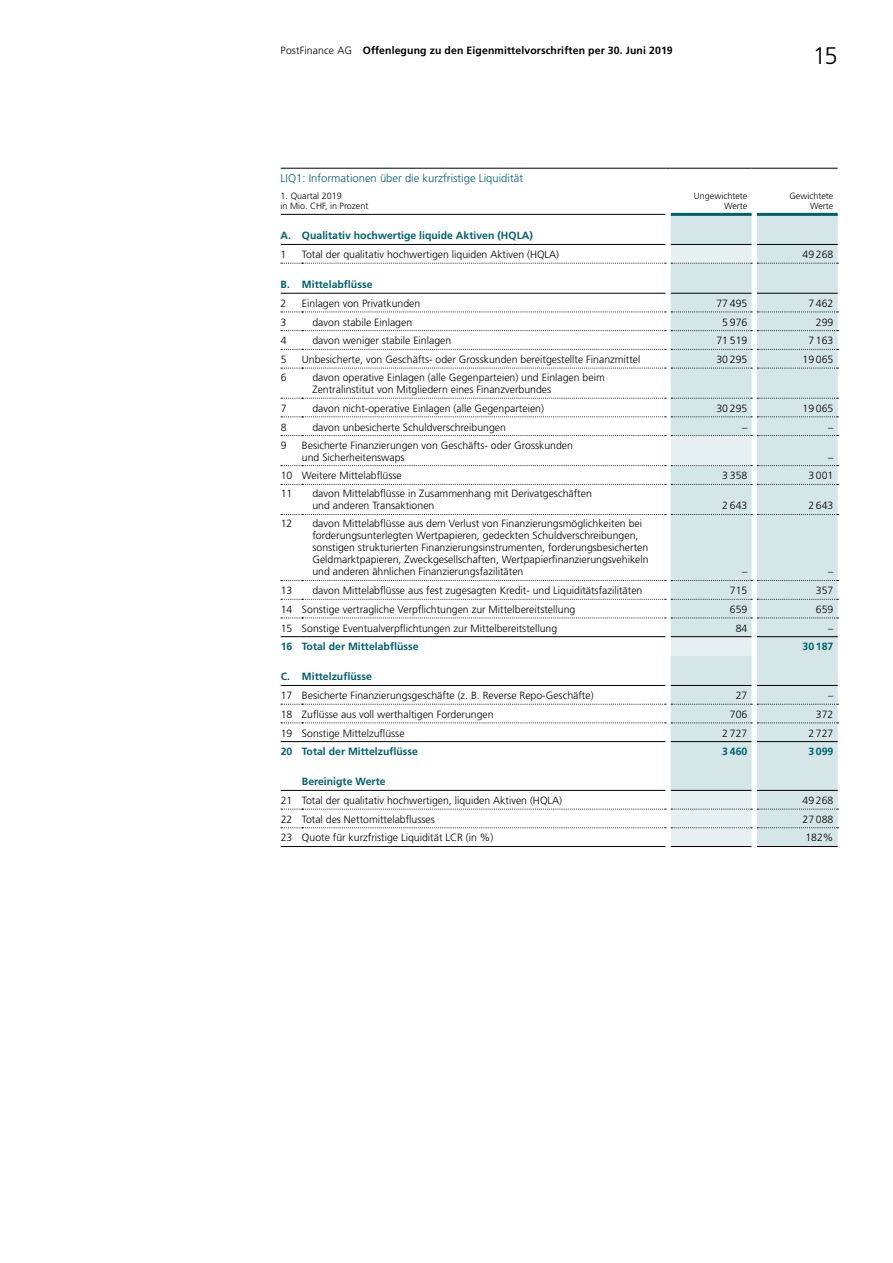
<style>
.page{position:relative;width:893px;height:1263px;background:#fff}
.page>*{position:absolute;margin:0;border:0;box-sizing:border-box;transform-origin:0 0}
.t1{font:300 24px "Frutiger LT Std";color:#000}
.t2{font:300 11.25px "Frutiger LT Std";color:#00616b}
.t3{font:300 10.5px/12px "Frutiger LT Std";color:#000}
.t4{font:700 10.5px "Frutiger LT Std";color:#00616b}
.t5{font:700 10.5px "Frutiger LT Std";letter-spacing:.01em;color:#000}
.t6{font:300 9px/10.5px "Frutiger LT Std";color:#000;text-align:right}
.s1{font-weight:300}
</style>
<div class="page">
<svg style="left:281px;top:212px;width:557px;height:617px"></svg>
<svg style="left:671px;top:214px;width:167px;height:632px;fill:#d5e6e8"></svg>
<svg style="left:671px;top:245px;width:81px;height:601px;fill:#d5e6e8"></svg>
<svg style="left:281px;top:168px;width:21px;height:1px"></svg>
<hr style="left:302px;top:168px;width:363px;height:1px;background:#000">
<hr style="left:671px;top:168px;width:81px;height:1px;background:#000">
<hr style="left:757px;top:168px;width:81px;height:1px;background:#000">
<svg style="left:281px;top:214px;width:21px;height:1px"></svg>
<hr style="left:302px;top:214px;width:363px;height:1px;background:#000">
<svg style="left:281px;top:244px;width:21px;height:1px"></svg>
<hr style="left:302px;top:244px;width:363px;height:1px;background:#000">
<hr style="left:671px;top:244px;width:81px;height:1px;background:#000">
<hr style="left:757px;top:244px;width:81px;height:1px;background:#000">
<svg style="left:281px;top:293px;width:21px;height:1px"></svg>
<hr style="left:302px;top:293px;width:363px;height:1px;background:#000">
<hr style="left:671px;top:293px;width:81px;height:1px;background:#000">
<hr style="left:757px;top:293px;width:81px;height:1px;background:#000">
<svg style="left:281px;top:636px;width:21px;height:1px"></svg>
<hr style="left:302px;top:636px;width:363px;height:1px;background:#000">
<hr style="left:671px;top:636px;width:81px;height:1px;background:#000">
<hr style="left:757px;top:636px;width:81px;height:1px;background:#000">
<svg style="left:281px;top:685px;width:21px;height:1px"></svg>
<hr style="left:302px;top:685px;width:363px;height:1px;background:#000">
<hr style="left:671px;top:685px;width:81px;height:1px;background:#000">
<hr style="left:757px;top:685px;width:81px;height:1px;background:#000">
<svg style="left:281px;top:741px;width:21px;height:1px"></svg>
<hr style="left:302px;top:741px;width:363px;height:1px;background:#000">
<hr style="left:671px;top:741px;width:81px;height:1px;background:#000">
<hr style="left:757px;top:741px;width:81px;height:1px;background:#000">
<svg style="left:281px;top:790px;width:21px;height:1px"></svg>
<hr style="left:302px;top:790px;width:363px;height:1px;background:#000">
<hr style="left:671px;top:790px;width:81px;height:1px;background:#000">
<hr style="left:757px;top:790px;width:81px;height:1px;background:#000">
<svg style="left:281px;top:846px;width:21px;height:1px"></svg>
<hr style="left:302px;top:846px;width:363px;height:1px;background:#000">
<hr style="left:671px;top:846px;width:81px;height:1px;background:#000">
<hr style="left:757px;top:846px;width:81px;height:1px;background:#000">
<hr style="left:671px;top:213px;width:81px;height:3px;background:#00616b">
<hr style="left:757px;top:213px;width:81px;height:3px;background:#00616b">
<svg style="left:281px;top:263px;width:557px;height:1px"></svg>
<svg style="left:281px;top:312px;width:557px;height:1px"></svg>
<svg style="left:281px;top:330px;width:557px;height:1px"></svg>
<svg style="left:281px;top:349px;width:557px;height:1px"></svg>
<svg style="left:281px;top:368px;width:557px;height:1px"></svg>
<svg style="left:281px;top:398px;width:557px;height:1px"></svg>
<svg style="left:281px;top:417px;width:557px;height:1px"></svg>
<svg style="left:281px;top:435px;width:557px;height:1px"></svg>
<svg style="left:281px;top:465px;width:557px;height:1px"></svg>
<svg style="left:281px;top:484px;width:557px;height:1px"></svg>
<svg style="left:281px;top:514px;width:557px;height:1px"></svg>
<svg style="left:281px;top:580px;width:557px;height:1px"></svg>
<svg style="left:281px;top:599px;width:557px;height:1px"></svg>
<svg style="left:281px;top:618px;width:557px;height:1px"></svg>
<svg style="left:281px;top:704px;width:557px;height:1px"></svg>
<svg style="left:281px;top:723px;width:557px;height:1px"></svg>
<svg style="left:281px;top:809px;width:557px;height:1px"></svg>
<svg style="left:281px;top:827px;width:557px;height:1px"></svg>
<p class="t5" style="left:281px;top:44px;width:394px"><span class="s1">PostFinance AG</span> Offenlegung zu den Eigenmittelvorschriften per 30. Juni 2019</p>
<p class="t2" style="left:281px;top:172px;width:244px">LIQ1: Informationen über die kurzfristige Liquidität</p>
<h1 class="t1" style="left:813px;top:42px;width:26px">15</h1>
<p class="t6" style="left:281px;top:191px;width:89px;text-align:left">1. Quartal 2019<br>in Mio. CHF, in Prozent</p>
<p class="t4" style="left:281px;top:229px;width:254px">A. Qualitativ hochwertige liquide Aktiven (HQLA)</p>
<p class="t3" style="left:281px;top:249px;width:7px">1</p>
<p class="t3" style="left:302px;top:249px;width:259px">Total der qualitativ hochwertigen liquiden Aktiven (HQLA)</p>
<p class="t3" style="left:802px;top:249px;width:32px">49 268</p>
<p class="t4" style="left:281px;top:278px;width:93px">B. Mittelabflüsse</p>
<p class="t3" style="left:281px;top:297px;width:7px">2</p>
<p class="t3" style="left:302px;top:297px;width:120px">Einlagen von Privatkunden</p>
<p class="t3" style="left:716px;top:297px;width:32px">77 495</p>
<p class="t3" style="left:808px;top:297px;width:27px">7 462</p>
<p class="t3" style="left:281px;top:316px;width:7px">3</p>
<p class="t3" style="left:302px;top:316px;width:112px">-davon stabile Einlagen</p>
<p class="t3" style="left:722px;top:316px;width:27px">5 976</p>
<p class="t3" style="left:816px;top:316px;width:19px">299</p>
<p class="t3" style="left:281px;top:335px;width:7px">4</p>
<p class="t3" style="left:302px;top:335px;width:151px">-davon weniger stabile Einlagen</p>
<p class="t3" style="left:716px;top:335px;width:32px">71 519</p>
<p class="t3" style="left:808px;top:335px;width:27px">7 163</p>
<p class="t3" style="left:281px;top:353px;width:7px">5</p>
<p class="t3" style="left:302px;top:353px;width:340px">Unbesicherte, von Geschäfts- oder Grosskunden bereitgestellte Finanzmittel</p>
<p class="t3" style="left:716px;top:353px;width:32px">30 295</p>
<p class="t3" style="left:802px;top:353px;width:32px">19 065</p>
<p class="t3" style="left:281px;top:372px;width:7px">6</p>
<p class="t3" style="left:312px;top:372px;width:294px;text-indent:-10px">-davon operative Einlagen (alle Gegenparteien) und Einlagen beim<br>Zentralinstitut von Mitgliedern eines Finanzverbundes</p>
<p class="t3" style="left:281px;top:402px;width:7px">7</p>
<p class="t3" style="left:302px;top:402px;width:244px">-davon nicht-operative Einlagen (alle Gegenparteien)</p>
<p class="t3" style="left:716px;top:402px;width:32px">30 295</p>
<p class="t3" style="left:802px;top:402px;width:32px">19 065</p>
<p class="t3" style="left:281px;top:421px;width:7px">8</p>
<p class="t3" style="left:302px;top:421px;width:206px">-davon unbesicherte Schuldverschreibungen</p>
<p class="t3" style="left:742px;top:421px;width:7px">–</p>
<p class="t3" style="left:828px;top:421px;width:7px">–</p>
<p class="t3" style="left:281px;top:439px;width:7px">9</p>
<p class="t3" style="left:302px;top:439px;width:273px">Besicherte Finanzierungen von Geschäfts- oder Grosskunden und Sicherheitenswaps</p>
<p class="t6" style="left:694px;top:191px;width:55px">Ungewichtete<br>Werte</p>
<p class="t6" style="left:789px;top:191px;width:45px">Gewichtete<br>Werte</p>
<p class="t3" style="left:828px;top:451px;width:7px">–</p>
<p class="t3" style="left:281px;top:470px;width:123px">10 Weitere Mittelabflüsse</p>
<p class="t3" style="left:722px;top:470px;width:27px">3 358</p>
<p class="t3" style="left:808px;top:470px;width:27px">3 001</p>
<p class="t3" style="left:312px;top:488px;width:281px;text-indent:-32px">11 -davon Mittelabflüsse in Zusammenhang mit Derivatgeschäften und anderen Transaktionen</p>
<p class="t3" style="left:722px;top:500px;width:27px">2 643</p>
<p class="t3" style="left:808px;top:500px;width:27px">2 643</p>
<p class="t3" style="left:312px;top:518px;width:338px;text-indent:-32px">12 -davon Mittelabflüsse aus dem Verlust von Finanzierungsmöglichkeiten bei forderungsunterlegten Wertpapieren, gedeckten Schuldverschreibungen, sonstigen strukturierten Finanzierungsinstrumenten, forderungsbesicherten Geldmarktpapieren, Zweckgesellschaften, Wertpapierfinanzierungsvehikeln und anderen ähnlichen Finanzierungsfazilitäten</p>
<p class="t3" style="left:742px;top:566px;width:7px">–</p>
<p class="t3" style="left:828px;top:566px;width:7px">–</p>
<p class="t3" style="left:281px;top:585px;width:363px">13 -davon Mittelabflüsse aus fest zugesagten Kredit- und Liquiditätsfazilitäten</p>
<p class="t3" style="left:730px;top:585px;width:19px">715</p>
<p class="t3" style="left:816px;top:585px;width:19px">357</p>
<p class="t3" style="left:281px;top:603px;width:296px">14 Sonstige vertragliche Verpflichtungen zur Mittelbereitstellung</p>
<p class="t3" style="left:730px;top:603px;width:19px">659</p>
<p class="t3" style="left:816px;top:603px;width:19px">659</p>
<p class="t3" style="left:281px;top:622px;width:278px">15 Sonstige Eventualverpflichtungen zur Mittelbereitstellung</p>
<p class="t3" style="left:736px;top:622px;width:13px">84</p>
<p class="t3" style="left:828px;top:622px;width:7px">–</p>
<p class="t4" style="left:281px;top:640px;width:139px">16 Total der Mittelabflüsse</p>
<p class="t4" style="left:802px;top:640px;width:32px">30 187</p>
<p class="t4" style="left:281px;top:671px;width:93px">C. Mittelzuflüsse</p>
<p class="t3" style="left:281px;top:690px;width:314px">17 Besicherte Finanzierungsgeschäfte (z. B. Reverse Repo-Geschäfte)</p>
<p class="t3" style="left:736px;top:690px;width:13px">27</p>
<p class="t3" style="left:828px;top:690px;width:7px">–</p>
<p class="t3" style="left:281px;top:708px;width:215px">18 Zuflüsse aus voll werthaltigen Forderungen</p>
<p class="t3" style="left:730px;top:708px;width:19px">706</p>
<p class="t3" style="left:816px;top:708px;width:19px">372</p>
<p class="t3" style="left:281px;top:727px;width:125px">19 Sonstige Mittelzuflüsse</p>
<p class="t3" style="left:722px;top:727px;width:27px">2 727</p>
<p class="t3" style="left:808px;top:727px;width:27px">2 727</p>
<p class="t4" style="left:281px;top:745px;width:139px">20 Total der Mittelzuflüsse</p>
<p class="t4" style="left:722px;top:745px;width:27px">3 460</p>
<p class="t4" style="left:808px;top:745px;width:27px">3 099</p>
<p class="t4" style="left:302px;top:775px;width:85px">Bereinigte Werte</p>
<p class="t3" style="left:281px;top:794px;width:283px">21 Total der qualitativ hochwertigen, liquiden Aktiven (HQLA)</p>
<p class="t3" style="left:802px;top:794px;width:32px">49 268</p>
<p class="t3" style="left:281px;top:813px;width:156px">22 Total des Nettomittelabflusses</p>
<p class="t3" style="left:802px;top:813px;width:32px">27 088</p>
<p class="t3" style="left:281px;top:832px;width:214px">23 Quote für kurzfristige Liquidität LCR (in %)</p>
<p class="t3" style="left:805px;top:832px;width:30px">182%</p>
</div>
